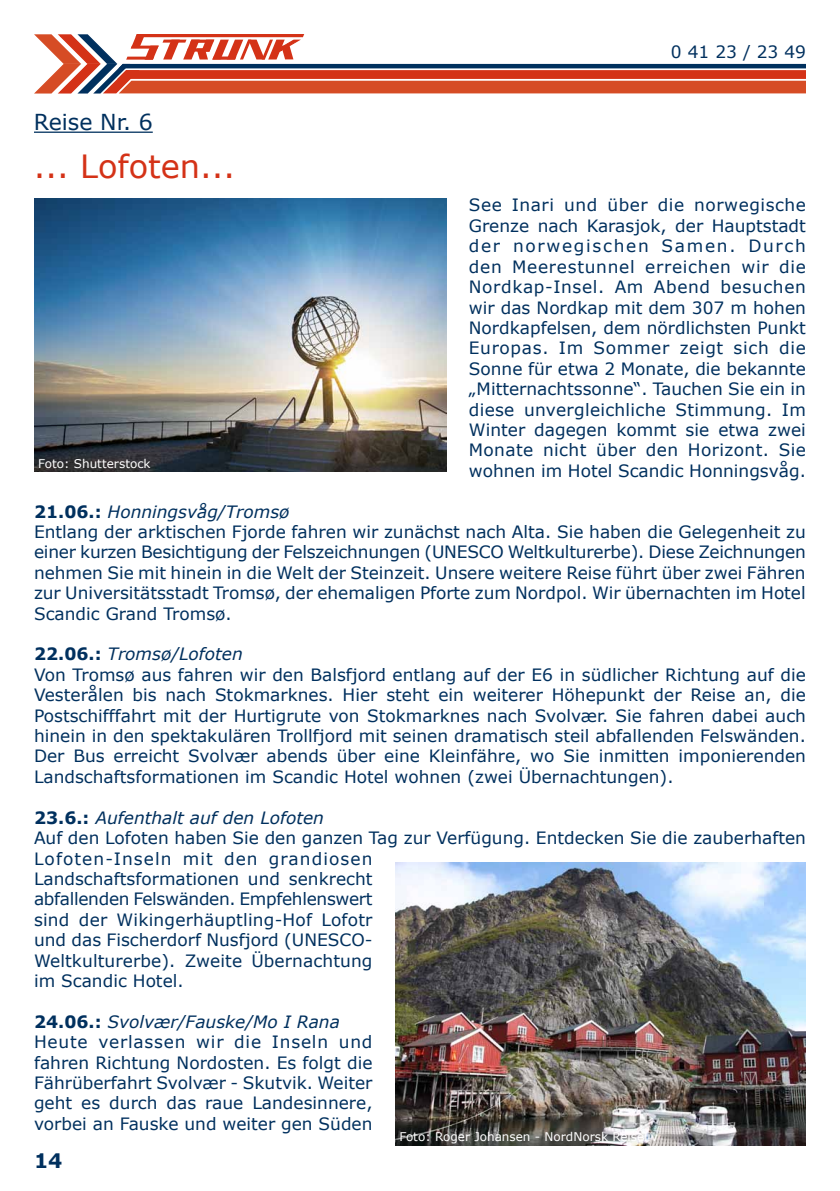
<style>
.page{position:relative;width:840px;height:1191px;background:#fff}
.page>*{position:absolute;margin:0;border:0;box-sizing:border-box;transform-origin:0 0}
.t1{font:32px "Verdana";color:#d43217}
.t2{font:22px "Verdana";color:#00305e}
.t3{font:700 20px "Verdana";color:#00305e}
.t4{font:17px/20.4px "Verdana";color:#00305e}
.t5{font:12px "Verdana";color:#fff}
.s1{font-weight:700}
.s2{font-style:italic}
</style>
<div class="page">
<svg style="left:34px;top:34px;width:771px;height:60px"></svg>
<hr style="left:34px;top:132px;width:119px;height:1px;background:#00305e">
<img style="left:395px;top:862px;width:410px;height:283px">
<img style="left:34px;top:198px;width:412px;height:274px">
<p class="t2" style="left:34px;top:107px;width:120px">Reise Nr. 6</p>
<h1 class="t1" style="left:34px;top:144px;width:203px">... Lofoten...</h1>
<p class="t4" style="left:670px;top:41px;width:136px">0 41 23 / 23 49</p>
<p class="t4" style="left:468px;top:195px;width:338px;text-align:justify">See Inari und über die norwegische Grenze nach Karasjok, der Hauptstadt der norwegischen Samen. Durch den Meerestunnel erreichen wir die Nordkap-Insel. Am Abend besuchen wir das Nordkap mit dem 307 m hohen Nordkapfelsen, dem nördlichsten Punkt Europas. Im Sommer zeigt sich die Sonne für etwa 2 Monate, die bekannte „Mitternachtssonne“. Tauchen Sie ein in diese unvergleichliche Stimmung. Im Winter dagegen kommt sie etwa zwei Monate nicht über den Horizont. Sie wohnen im Hotel Scandic Honningsvåg.</p>
<p class="t4" style="left:34px;top:501px;width:773px"><span class="s1">21.06.:</span> <span class="s2">Honningsvåg/Tromsø<br></span>Entlang der arktischen Fjorde fahren wir zunächst nach Alta. Sie haben die Gelegenheit zu einer kurzen Besichtigung der Felszeichnungen (UNESCO Weltkulturerbe). Diese Zeichnungen nehmen Sie mit hinein in die Welt der Steinzeit. Unsere weitere Reise führt über zwei Fähren zur Universitätsstadt Tromsø, der ehemaligen Pforte zum Nordpol. Wir übernachten im Hotel Scandic Grand Tromsø.</p>
<p class="t4" style="left:34px;top:644px;width:773px"><span class="s1">22.06.:</span> <span class="s2">Tromsø/Lofoten<br></span>Von Tromsø aus fahren wir den Balsfjord entlang auf der E6 in südlicher Richtung auf die Vesterålen bis nach Stokmarknes. Hier steht ein weiterer Höhepunkt der Reise an, die Postschifffahrt mit der Hurtigrute von Stokmarknes nach Svolvær. Sie fahren dabei auch hinein in den spektakulären Trollfjord mit seinen dramatisch steil abfallenden Felswänden.<br>Der Bus erreicht Svolvær abends über eine Kleinfähre, wo Sie inmitten imponierenden Landschaftsformationen im Scandic Hotel wohnen (zwei Übernachtungen).</p>
<p class="t4" style="left:34px;top:807px;width:773px"><span class="s1">23.6.:</span> <span class="s2">Aufenthalt auf den Lofoten<br></span>Auf den Lofoten haben Sie den ganzen Tag zur Verfügung. Entdecken Sie die zauberhaften Lofoten-Inseln mit den grandiosen<br>Landschaftsformationen und senkrecht<br>abfallenden Felswänden. Empfehlenswert<br>sind der Wikingerhäuptling-Hof Lofotr<br>und das Fischerdorf Nusfjord (UNESCO-<br>Weltkulturerbe). Zweite Übernachtung<br>im Scandic Hotel.</p>
<p class="t4" style="left:34px;top:1011px;width:340px"><span class="s1">24.06.:</span> <span class="s2">Svolvær/Fauske/Mo I Rana </span>Heute verlassen wir die Inseln und fahren Richtung Nordosten. Es folgt die Fährüberfahrt Svolvær - Skutvik. Weiter geht es durch das raue Landesinnere, vorbei an Fauske und weiter gen Süden</p>
<p class="t5" style="left:38px;top:455px;width:114px">Foto: Shutterstock</p>
<p class="t5" style="left:399px;top:1128px;width:260px">Foto: Roger Johansen - NordNorsk Reiseliv</p>
<p class="t3" style="left:34px;top:1146px;width:30px">14</p>
</div>
